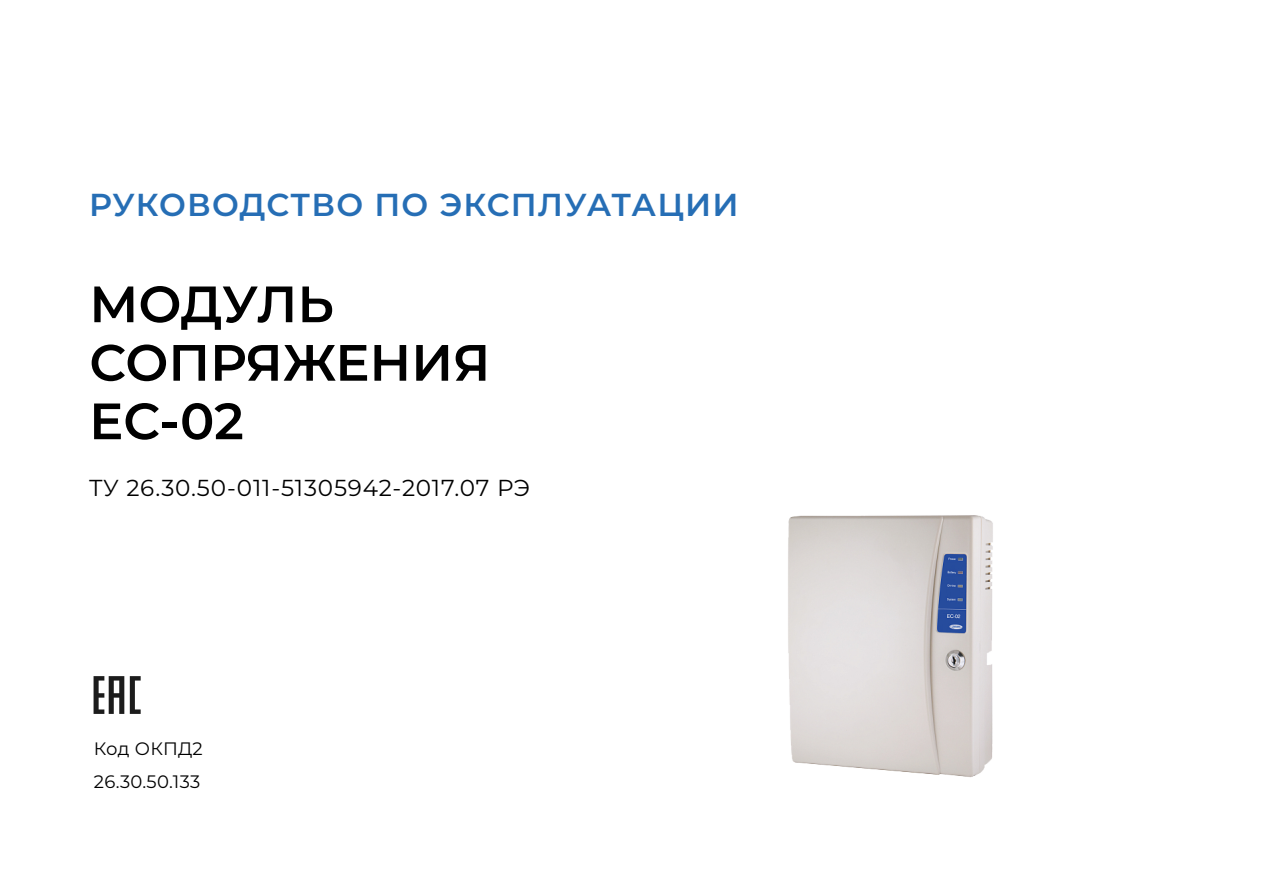
<style>
.page{position:relative;width:1263px;height:893px;background:#fff}
.page>*{position:absolute;margin:0;border:0;box-sizing:border-box;transform-origin:0 0}
.t1{font:600 51px/58.5px "Montserrat";color:#000}
.t2{font:600 31.8px "Montserrat";letter-spacing:.04em;color:#266eb5}
.t3{font:23.1px "Montserrat";letter-spacing:.035em;color:#000}
.t4{font:18px/33px "Montserrat";letter-spacing:.015em;color:#000}
</style>
<div class="page">
<img style="left:788px;top:515px;width:205px;height:262px">
<svg style="left:94px;top:676px;width:47px;height:38px"></svg>
<h2 class="t2" style="left:89px;top:182px;width:651px">РУКОВОДСТВО ПО ЭКСПЛУАТАЦИИ</h2>
<h1 class="t1" style="left:89px;top:273px;width:403px">МОДУЛЬ<br>СОПРЯЖЕНИЯ<br>EC-02</h1>
<p class="t3" style="left:89px;top:472px;width:442px">ТУ 26.30.50-011-51305942-2017.07 РЭ</p>
<p class="t4" style="left:94px;top:731px;width:110px">Код ОКПД2<br>26.30.50.133</p>
</div>
